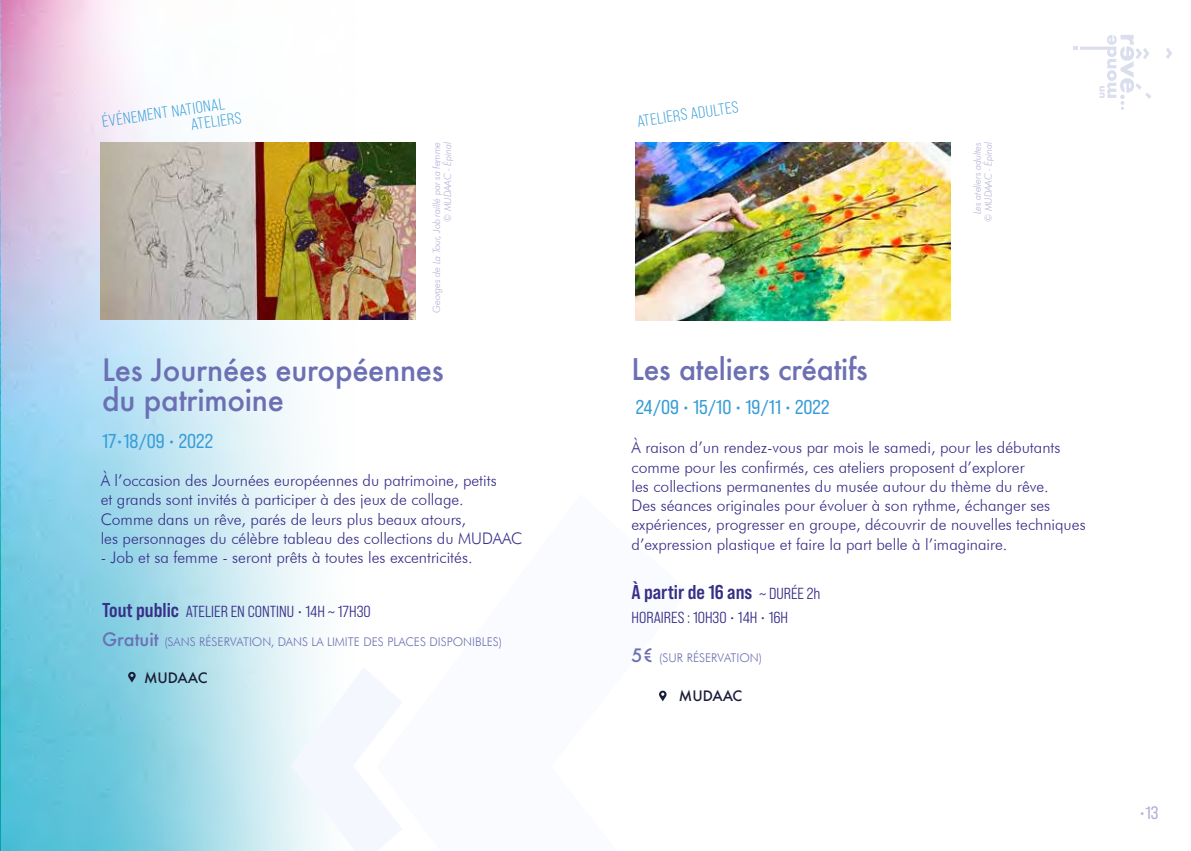
<style>
.page{position:relative;width:1191px;height:851px;background:#fff}
.page>*{position:absolute;margin:0;border:0;box-sizing:border-box;transform-origin:0 0}
.t1{font:500 30px/30px "Futura";letter-spacing:-.01em;color:#6c70b3}
.t2{font:500 29px "Futura";letter-spacing:-.01em;color:#6c70b3}
.t3{font:20px "Bebas Neue Pro Sm E Rg";color:#389dd7}
.t4{font:20px "Bebas Neue Pro Sm E Bd";color:#372f88}
.t5{font:18px "Bebas Neue Pro Sm E Rg";color:#b1afd6}
.t6{font:300 16px/19.2px "Futura BT";color:#372f88}
.t7{font:16px "Bebas Neue Pro Sm E Md";color:#372f88}
.t8{font:16px/16px "Bebas Neue Pro Sm E Bk";color:#389dd7}
.t9{font:500 14px "Futura";color:#1a1d38}
.t10{font:300 12px "Futura BT";color:#6c70b3}
.t11{font:italic 300 10px/11px "Futura BT";letter-spacing:-.01em;color:#b1afd6;text-align:right;scale:.95 1}
.s1{font-family:"Bebas Neue Pro Sm E Bd";font-size:20px}
.s2{font-family:"Futura";font-weight:500;font-size:18px}
.s3{font-family:"Bebas Neue Pro Sm E Md";font-size:16px}
</style>
<div class="page">
<img style="left:0;top:0;width:886px;height:850px">
<svg style="left:291px;top:667px;width:86px;height:183px"></svg>
<svg style="left:377px;top:494px;width:311px;height:356px"></svg>
<svg style="left:1166px;top:48px;width:6px;height:11px"></svg>
<svg style="left:1073px;top:35px;width:78px;height:75px"></svg>
<img style="left:636px;top:142px;width:314px;height:178px">
<svg style="left:128px;top:671px;width:8px;height:11px"></svg>
<svg style="left:659px;top:690px;width:7px;height:11px"></svg>
<img style="left:101px;top:142px;width:314px;height:177px">
<p class="t8" style="left:188px;top:101px;width:52px;text-indent:-88px;rotate:-8deg">ÉVÉNEMENT NATIONAL<br>ATELIERS</p>
<p class="t8" style="left:636px;top:113px;width:104px;rotate:-8deg">ATELIERS ADULTES</p>
<p class="t11" style="left:431px;top:313px;width:181px;rotate:-90deg">Georges de La Tour, Job raillé par sa femme © MUDAAC - Épinal</p>
<p class="t11" style="left:971px;top:222px;width:85px;rotate:-90deg">Les ateliers adultes © MUDAAC - Épinal</p>
<h1 class="t1" style="left:102px;top:354px;width:343px">Les Journées européennes du patrimoine</h1>
<h2 class="t2" style="left:631px;top:350px;width:238px">Les ateliers créatifs</h2>
<p class="t3" style="left:102px;top:429px;width:113px">17•18/09 • 2022</p>
<p class="t3" style="left:636px;top:394px;width:195px">24/09 • 15/10 • 19/11 • 2022</p>
<p class="t6" style="left:631px;top:438px;width:455px">À raison d’un rendez-vous par mois le samedi, pour les débutants comme pour les confirmés, ces ateliers proposent d’explorer<br>les collections permanentes du musée autour du thème du rêve.<br>Des séances originales pour évoluer à son rythme, échanger ses expériences, progresser en groupe, découvrir de nouvelles techniques d’expression plastique et faire la part belle à l’imaginaire.</p>
<p class="t6" style="left:101px;top:471px;width:423px">À l’occasion des Journées européennes du patrimoine, petits<br>et grands sont invités à participer à des jeux de collage.<br>Comme dans un rêve, parés de leurs plus beaux atours,<br>les personnages du célèbre tableau des collections du MUDAAC</p>
<p class="t6" style="left:101px;top:547px;width:373px">- Job et sa femme - seront prêts à toutes les excentricités.</p>
<p class="t7" style="left:102px;top:601px;width:270px"><span class="s1">Tout public</span> ATELIER EN CONTINU • 14H ~ 17H30</p>
<p class="t10" style="left:102px;top:634px;width:401px"><span class="s2">Gratuit</span> (SANS RÉSERVATION, DANS LA LIMITE DES PLACES DISPONIBLES)</p>
<p class="t9" style="left:144px;top:667px;width:65px">MUDAAC</p>
<p class="t4" style="left:631px;top:579px;width:190px">À partir de 16 ans <span class="s3">~ DURÉE 2h</span></p>
<p class="t7" style="left:631px;top:607px;width:158px">HORAIRES : 10H30 • 14H • 16H</p>
<p class="t10" style="left:631px;top:650px;width:132px"><span class="s2">5€</span> (SUR RÉSERVATION)</p>
<p class="t9" style="left:679px;top:686px;width:65px">MUDAAC</p>
<p class="t5" style="left:1139px;top:802px;width:21px">•13</p>
</div>
